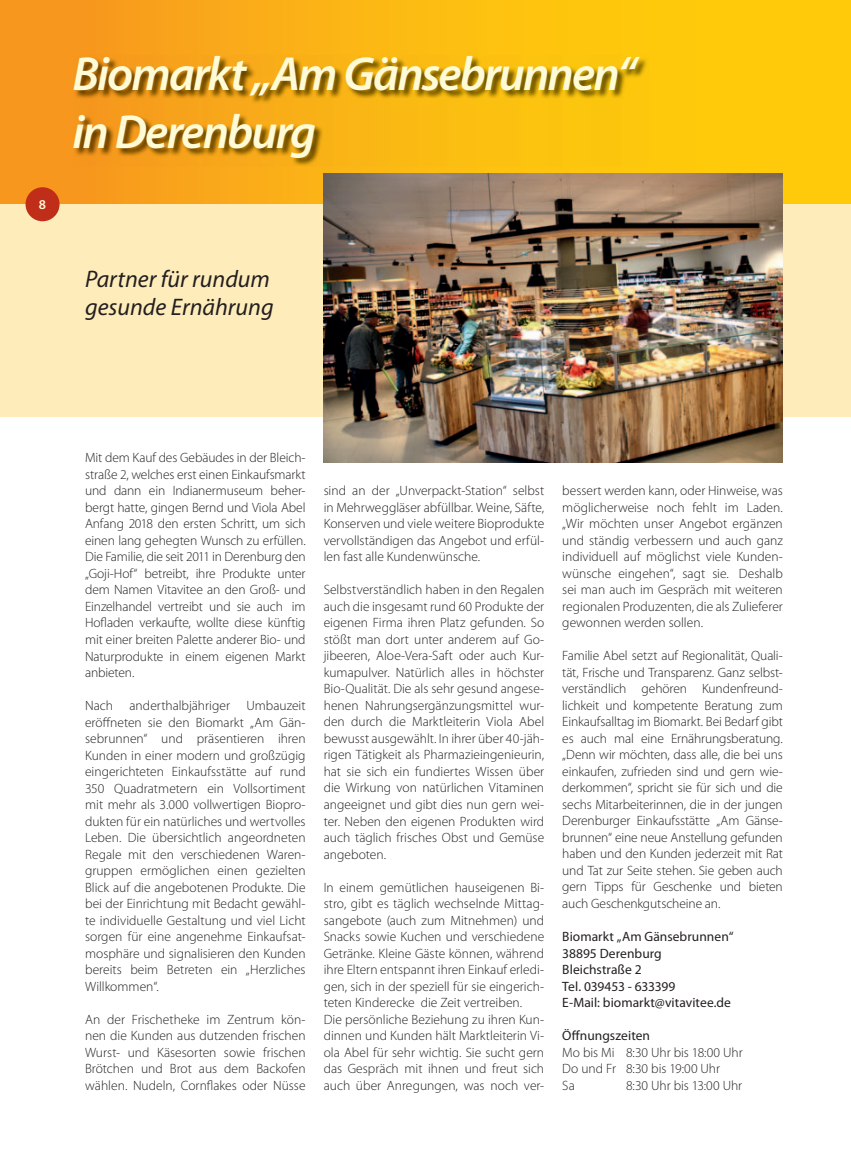
<style>
.page{position:relative;width:851px;height:1149px;background:#fff}
.page>*{position:absolute;margin:0;border:0;box-sizing:border-box;transform-origin:0 0}
.t1{font:italic 600 48px/57.6px "Myriad Pro";letter-spacing:-.04em;color:#fffbd6}
.t2{font:italic 24px/28.8px "Myriad Pro";color:#231f20}
.t3{font:300 13.5px/16.5px "Myriad Pro";color:#231f20;text-align:justify}
.t4{font:13.5px/16.5px "Myriad Pro";letter-spacing:.005em;color:#231f20}
.t5{font:600 13.5px "Myriad Pro";color:#fffbd6}
</style>
<div class="page">
<svg style="left:0;top:0;width:850px;height:204px;background:#fbb612"></svg>
<div style="left:0;top:204px;width:850px;height:213px;background:#feedbb"></div>
<div style="left:26px;top:187px;width:34px;height:34px;background:#c02d19;border-radius:50%"></div>
<img style="left:73px;top:55px;width:575px;height:111px">
<img style="left:323px;top:174px;width:459px;height:288px">
<p class="t5" style="left:39px;top:196px;width:9px">8</p>
<h1 class="t1" style="left:72px;top:44px;width:566px">Biomarkt „Am Gänsebrunnen“ in Derenburg</h1>
<h2 class="t2" style="left:85px;top:264px;width:190px">Partner für rundum gesunde Ernährung</h2>
<p class="t3" style="left:85px;top:449px;width:222px">Mit dem Kauf des Gebäudes in der Bleich&shy;straße 2, welches erst einen Einkaufsmarkt und dann ein Indianermuseum beher&shy;bergt hatte, gingen Bernd und Viola Abel Anfang 2018 den ersten Schritt, um sich einen lang gehegten Wunsch zu erfüllen.<br>Die Familie, die seit 2011 in Derenburg den „Goji-Hof“ betreibt, ihre Produkte unter dem Namen Vitavitee an den Groß- und Einzelhandel vertreibt und sie auch im Hofladen verkaufte, wollte diese künftig mit einer breiten Palette anderer Bio- und Naturprodukte in einem eigenen Markt anbieten.</p>
<p class="t3" style="left:85px;top:697px;width:222px">Nach anderthalbjähriger Umbauzeit eröffneten sie den Biomarkt „Am Gän&shy;sebrunnen“ und präsentieren ihren Kunden in einer modern und großzügig eingerichteten Einkaufsstätte auf rund 350 Quadratmetern ein Vollsortiment mit mehr als 3.000 vollwertigen Biopro&shy;dukten für ein natürliches und wertvolles Leben. Die übersichtlich angeordneten Regale mit den verschiedenen Waren&shy;gruppen ermöglichen einen gezielten Blick auf die angebotenen Produkte. Die bei der Einrichtung mit Bedacht gewähl&shy;te individuelle Gestaltung und viel Licht sorgen für eine angenehme Einkaufsat&shy;mosphäre und signalisieren den Kunden bereits beim Betreten ein „Herzliches Willkommen“.</p>
<p class="t3" style="left:85px;top:1010px;width:222px">An der Frischetheke im Zentrum kön&shy;nen die Kunden aus dutzenden frischen Wurst- und Käsesorten sowie frischen Brötchen und Brot aus dem Backofen wählen. Nudeln, Cornflakes oder Nüsse</p>
<p class="t3" style="left:323px;top:482px;width:222px">sind an der „Unverpackt-Station“ selbst in Mehrweggläser abfüllbar. Weine, Säfte, Konserven und viele weitere Bioprodukte vervollständigen das Angebot und erfül&shy;len fast alle Kundenwünsche.</p>
<p class="t3" style="left:323px;top:581px;width:222px">Selbstverständlich haben in den Regalen auch die insgesamt rund 60 Produkte der eigenen Firma ihren Platz gefunden. So stößt man dort unter anderem auf Go&shy;jibeeren, Aloe-Vera-Saft oder auch Kur&shy;kumapulver. Natürlich alles in höchster Bio-Qualität. Die als sehr gesund angese&shy;henen Nahrungsergänzungsmittel wur&shy;den durch die Marktleiterin Viola Abel bewusst ausgewählt. In ihrer über 40-jäh&shy;rigen Tätigkeit als Pharmazieingenieurin, hat sie sich ein fundiertes Wissen über die Wirkung von natürlichen Vitaminen angeeignet und gibt dies nun gern wei&shy;ter. Neben den eigenen Produkten wird auch täglich frisches Obst und Gemüse angeboten.</p>
<p class="t3" style="left:323px;top:878px;width:222px;text-align:left">In einem gemütlichen hauseigenen Bi&shy;stro, gibt es täglich wechselnde Mittag&shy;sangebote (auch zum Mitnehmen) und Snacks sowie Kuchen und verschiedene Getränke. Kleine Gäste können, während ihre Eltern entspannt ihren Einkauf erledi&shy;gen, sich in der speziell für sie eingerich&shy;teten Kinderecke die Zeit vertreiben.<br>Die persönliche Beziehung zu ihren Kun&shy;dinnen und Kunden hält Marktleiterin Vi&shy;ola Abel für sehr wichtig. Sie sucht gern das Gespräch mit ihnen und freut sich auch über Anregungen, was noch ver-</p>
<p class="t3" style="left:562px;top:482px;width:222px">bessert werden kann, oder Hinweise, was möglicherweise noch fehlt im Laden. „Wir möchten unser Angebot ergänzen und ständig verbessern und auch ganz individuell auf möglichst viele Kunden&shy;wünsche eingehen“, sagt sie. Deshalb sei man auch im Gespräch mit weiteren regionalen Produzenten, die als Zulieferer gewonnen werden sollen.</p>
<p class="t3" style="left:562px;top:647px;width:222px">Familie Abel setzt auf Regionalität, Quali&shy;tät, Frische und Transparenz. Ganz selbst&shy;verständlich gehören Kundenfreund&shy;lichkeit und kompetente Beratung zum Einkaufsalltag im Biomarkt. Bei Bedarf gibt es auch mal eine Ernährungsberatung. „Denn wir möchten, dass alle, die bei uns einkaufen, zufrieden sind und gern wie&shy;derkommen“, spricht sie für sich und die sechs Mitarbeiterinnen, die in der jungen Derenburger Einkaufsstätte „Am Gänse&shy;brunnen“ eine neue Anstellung gefunden haben und den Kunden jederzeit mit Rat und Tat zur Seite stehen. Sie geben auch gern Tipps für Geschenke und bieten auch Geschenkgutscheine an.</p>
<p class="t4" style="left:562px;top:927px;width:173px">Biomarkt „Am Gänsebrunnen“<br>38895 Derenburg<br>Bleichstraße 2<br>Tel. 039453 - 633399<br>E-Mail: biomarkt@vitavitee.de</p>
<p class="t4" style="left:562px;top:1026px;width:89px">Öffnungszeiten</p>
<p class="t3" style="left:562px;top:1043px;width:182px;text-align:left">Mo bis Mi 8:30 Uhr bis 18:00 Uhr<br>Do und Fr 8:30 bis 19:00 Uhr<br>Sa</p>
<p class="t3" style="left:626px;top:1076px;width:118px">8:30 Uhr bis 13:00 Uhr</p>
</div>
